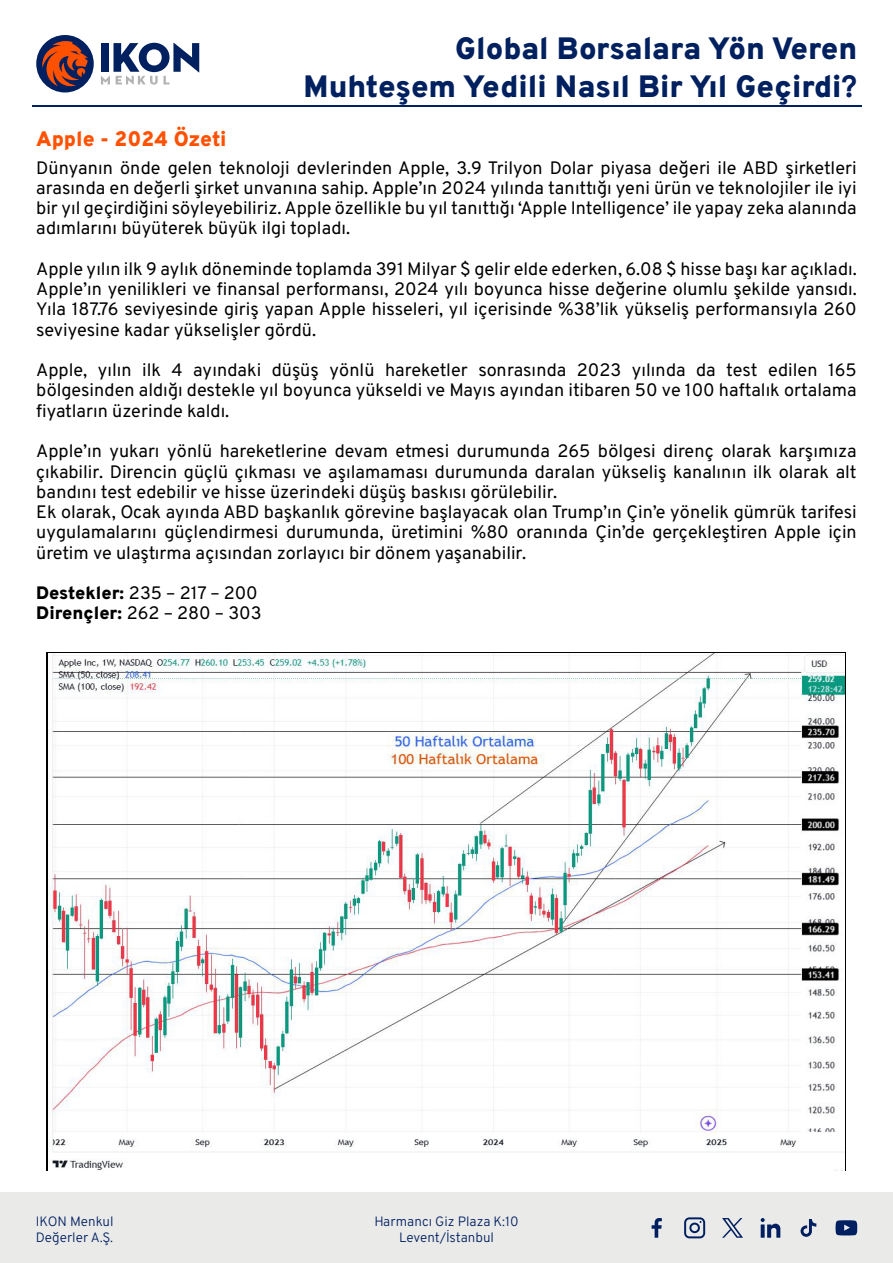
<style>
.page{position:relative;width:893px;height:1263px;background:#fff}
.page>*{position:absolute;margin:0;border:0;box-sizing:border-box;transform-origin:0 0}
.t1{font:900 30.9px/37px "Overpass";color:#00205f;text-align:right}
.t2{font:900 21px "Overpass";color:#ff5100}
.t3{font:18px/20.2px "Overpass";color:#000;text-align:justify}
.t4{font:300 13.5px/16.5px "Overpass";color:#001f60;text-align:center}
.s1{font-weight:700}
.s2{font-weight:900}
</style>
<div class="page">
<div style="left:0;top:1192px;width:893px;height:71px;background:#eaeae9"></div>
<svg style="left:835px;top:1220px;width:22px;height:15px"></svg>
<svg style="left:652px;top:1218px;width:10px;height:20px"></svg>
<svg style="left:684px;top:1217px;width:21px;height:21px"></svg>
<svg style="left:761px;top:1218px;width:19px;height:20px"></svg>
<svg style="left:800px;top:1219px;width:16px;height:18px"></svg>
<svg style="left:722px;top:1218px;width:21px;height:20px"></svg>
<hr style="left:32px;top:105px;width:829px;height:1px;background:#00205f">
<div style="left:36px;top:35px;width:58px;height:57px;background:#00205f;border-radius:50%"></div>
<svg style="left:42px;top:41px;width:47px;height:45px"></svg>
<svg style="left:101px;top:43px;width:98px;height:42px"></svg>
<img style="left:48px;top:654px;width:796px;height:516px">
<p class="t2" style="left:36px;top:122px;width:192px">Apple - 2024 Özeti</p>
<h1 class="t1" style="left:304px;top:29px;width:555px">Global Borsalara Yön Veren<br>Muhteşem Yedili Nasıl Bir Yıl Geçirdi<span class="s1">?</span></h1>
<p class="t3" style="left:36px;top:157px;width:822px">Dünyanın önde gelen teknoloji devlerinden Apple, 3.9 Trilyon Dolar piyasa değeri ile ABD şirketleri arasında en değerli şirket unvanına sahip. Apple’ın 2024 yılında tanıttığı yeni ürün ve teknolojiler ile iyi bir yıl geçirdiğini söyleyebiliriz. Apple özellikle bu yıl tanıttığı ‘Apple Intelligence’ ile yapay zeka alanında adımlarını büyüterek büyük ilgi topladı.</p>
<p class="t3" style="left:36px;top:258px;width:822px">Apple yılın ilk 9 aylık döneminde toplamda 391 Milyar $ gelir elde ederken, 6.08 $ hisse başı kar açıkladı.<br>Apple’ın yenilikleri ve finansal performansı, 2024 yılı boyunca hisse değerine olumlu şekilde yansıdı.<br>Yıla 187.76 seviyesinde giriş yapan Apple hisseleri, yıl içerisinde %38’lik yükseliş performansıyla 260 seviyesine kadar yükselişler gördü.</p>
<p class="t3" style="left:36px;top:359px;width:822px">Apple, yılın ilk 4 ayındaki düşüş yönlü hareketler sonrasında 2023 yılında da test edilen 165 bölgesinden aldığı destekle yıl boyunca yükseldi ve Mayıs ayından itibaren 50 ve 100 haftalık ortalama fiyatların üzerinde kaldı.</p>
<p class="t3" style="left:36px;top:440px;width:822px;text-align:left">Apple’ın yukarı yönlü hareketlerine devam etmesi durumunda 265 bölgesi direnç olarak karşımıza çıkabilir. Direncin güçlü çıkması ve aşılamaması durumunda daralan yükseliş kanalının ilk olarak alt bandını test edebilir ve hisse üzerindeki düşüş baskısı görülebilir.<br>Ek olarak, Ocak ayında ABD başkanlık görevine başlayacak olan Trump’ın Çin’e yönelik gümrük tarifesi uygulamalarını güçlendirmesi durumunda, üretimini %80 oranında Çin’de gerçekleştiren Apple için üretim ve ulaştırma açısından zorlayıcı bir dönem yaşanabilir.</p>
<p class="t3" style="left:36px;top:582px;width:227px"><span class="s2">Destekler:</span> 235 – 217 – 200<br><span class="s2">Dirençler:</span> 262 – 280 – 303</p>
<p class="t4" style="left:36px;top:1212px;width:79px;text-align:left">IKON Menkul<br>Değerler A.Ş.</p>
<p class="t4" style="left:374px;top:1212px;width:146px">Harmancı Giz Plaza K:10<br>Levent/İstanbul</p>
</div>
